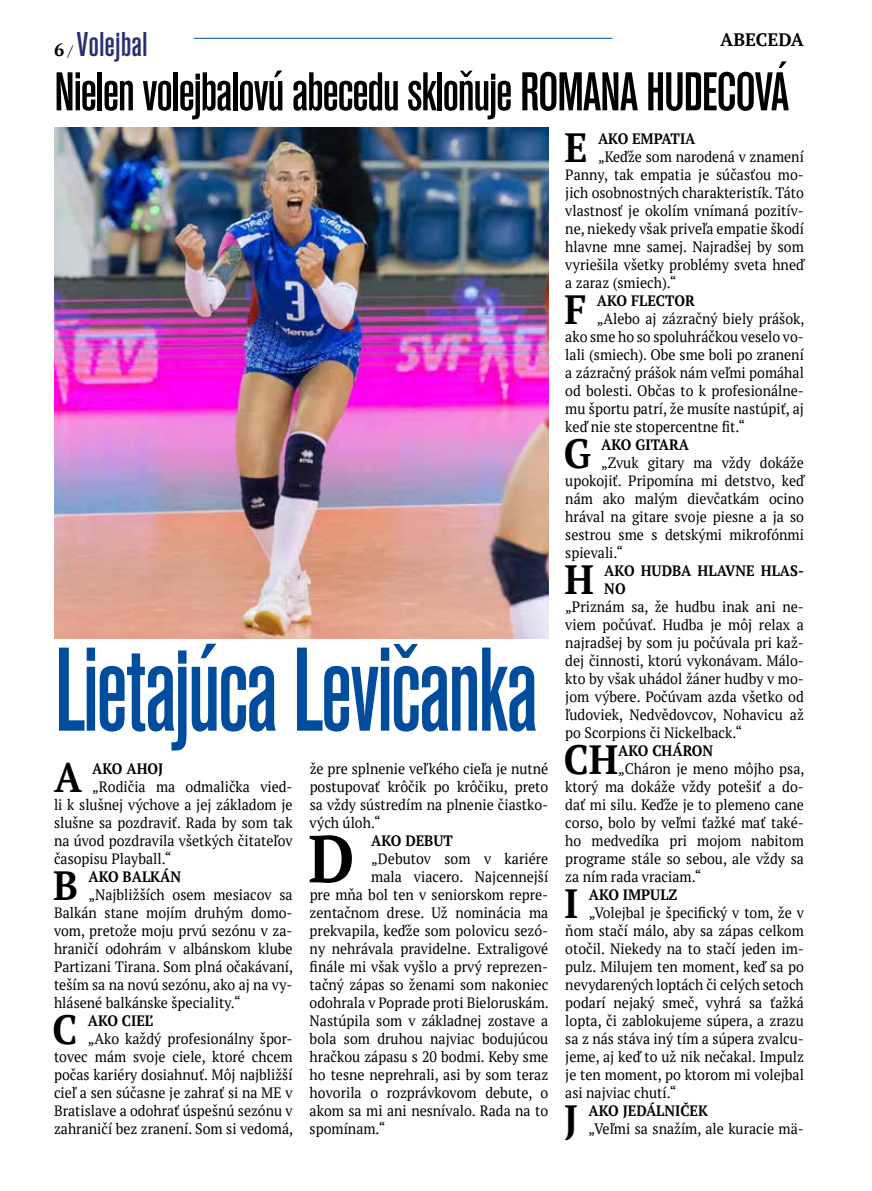
<style>
.page{position:relative;width:872px;height:1191px;background:#fff}
.page>*{position:absolute;margin:0;border:0;box-sizing:border-box;transform-origin:0 0}
.t1{font:500 condensed 124.5px "Accius TOT";letter-spacing:-.03em;color:#004d9d;scale:.88 1}
.t2{font:700 66.45px "PT Serif";color:#000;scale:.94 1}
.t3{font:500 condensed 57px "Accius TOT";letter-spacing:-.03em;color:#000}
.t4{font:700 40.65px "PT Serif";color:#000;scale:.94 1}
.t5{font:500 condensed 36px "Accius TOT";color:#283071}
.t6{font:700 18px "PT Serif";color:#000}
.t7{font:15px/18px "PT Serif";color:#000;text-align:justify;scale:.94 1}
.t8{font:700 15px/18px "PT Serif";color:#000;scale:.94 1}
.s1{font-weight:400;font-size:15px}
</style>
<div class="page">
<hr style="left:193px;top:38px;width:419px;height:1px;background:#004d9d">
<img style="left:54px;top:128px;width:494px;height:511px">
<p class="t6" style="left:54px;top:38px;width:20px">6 <span class="s1">/</span></p>
<h3 class="t5" style="left:77px;top:24px;width:73px">Volejbal</h3>
<p class="t6" style="left:720px;top:28px;width:85px">ABECEDA</p>
<h3 class="t3" style="left:54px;top:60px;width:737px">Nielen volejbalovú abecedu skloňuje ROMANA HUDECOVÁ</h3>
<h1 class="t1" style="left:54px;top:621px;width:552px">Lietajúca Levičanka</h1>
<h3 class="t4" style="left:54px;top:751px;width:31px">A</h3>
<p class="t8" style="left:92px;top:759px;width:77px">AKO AHOJ</p>
<p class="t7" style="left:54px;top:778px;width:255px;text-indent:38px">„Rodičia ma odmalička vied&shy;li k slušnej výchove a jej základom je slušne sa pozdraviť. Rada by som tak na úvod pozdravila všetkých čitateľov časopisu Playball.“</p>
<h3 class="t4" style="left:53px;top:859px;width:28px">B</h3>
<p class="t8" style="left:88px;top:867px;width:100px">AKO BALKÁN</p>
<p class="t7" style="left:54px;top:886px;width:256px;text-indent:34px">„Najbližších osem mesiacov sa Balkán stane mojím druhým domo&shy;vom, pretože moju prvú sezónu v za&shy;hraničí odohrám v albánskom klube Partizani Tirana. Som plná očakávaní, teším sa na novú sezónu, ako aj na vy&shy;hlásené balkánske špeciality.“</p>
<h3 class="t4" style="left:53px;top:1003px;width:28px">C</h3>
<p class="t8" style="left:88px;top:1011px;width:71px">AKO CIEĽ</p>
<p class="t7" style="left:54px;top:1030px;width:256px;text-indent:34px">„Ako každý profesionálny špor&shy;tovec mám svoje ciele, ktoré chcem počas kariéry dosiahnuť. Môj najbližší cieľ a sen súčasne je zahrať si na ME v Bratislave a odohrať úspešnú sezónu v zahraničí bez zranení. Som si vedomá,</p>
<p class="t7" style="left:310px;top:760px;width:255px">že pre splnenie veľkého cieľa je nutné postupovať krôčik po krôčiku, preto sa vždy sústredím na plnenie čiastko&shy;vých úloh.“</p>
<h2 class="t2" style="left:308px;top:815px;width:50px">D</h2>
<p class="t8" style="left:371px;top:831px;width:88px">AKO DEBUT</p>
<p class="t7" style="left:371px;top:850px;width:190px">„Debutov som v kariére</p>
<p class="t7" style="left:371px;top:868px;width:190px">mala viacero. Najcennejší</p>
<p class="t7" style="left:310px;top:886px;width:255px">pre mňa bol ten v seniorskom repre-</p>
<p class="t7" style="left:310px;top:904px;width:255px">zentačnom drese. Už nominácia ma</p>
<p class="t7" style="left:310px;top:922px;width:255px">prekvapila, keďže som polovicu sezó-</p>
<p class="t7" style="left:310px;top:940px;width:255px">ny nehrávala pravidelne. Extraligové</p>
<p class="t7" style="left:310px;top:958px;width:255px">finále mi však vyšlo a prvý reprezen-</p>
<p class="t7" style="left:310px;top:976px;width:255px">tačný zápas so ženami som nakoniec</p>
<p class="t7" style="left:310px;top:994px;width:256px">odohrala v Poprade proti Bieloruskám.</p>
<p class="t7" style="left:310px;top:1012px;width:255px">Nastúpila som v základnej zostave a</p>
<p class="t7" style="left:310px;top:1030px;width:255px">bola som druhou najviac bodujúcou</p>
<p class="t7" style="left:310px;top:1048px;width:255px">hračkou zápasu s 20 bodmi. Keby sme</p>
<p class="t7" style="left:310px;top:1066px;width:255px">ho tesne neprehrali, asi by som teraz</p>
<p class="t7" style="left:310px;top:1084px;width:255px">hovorila o rozprávkovom debute, o</p>
<p class="t7" style="left:310px;top:1102px;width:255px">akom sa mi ani nesnívalo. Rada na to</p>
<p class="t7" style="left:310px;top:1120px;width:82px">spomínam.“</p>
<h3 class="t4" style="left:564px;top:121px;width:26px">E</h3>
<p class="t8" style="left:598px;top:129px;width:105px">AKO EMPATIA</p>
<p class="t7" style="left:565px;top:148px;width:255px;text-indent:33px">„Keďže som narodená v znamení Panny, tak empatia je súčasťou mo&shy;jich osobnostných charakteristík. Táto vlastnosť je okolím vnímaná pozitív&shy;ne, niekedy však priveľa empatie škodí hlavne mne samej. Najradšej by som vyriešila všetky problémy sveta hneď a zaraz (smiech).“</p>
<h3 class="t4" style="left:564px;top:283px;width:25px">F</h3>
<p class="t8" style="left:597px;top:291px;width:106px">AKO FLECTOR</p>
<p class="t7" style="left:565px;top:310px;width:256px;text-indent:32px">„Alebo aj zázračný biely prášok, ako sme ho so spoluhráčkou veselo vo&shy;lali (smiech). Obe sme boli po zranení a zázračný prášok nám veľmi pomáhal od bolesti. Občas to k profesionálne&shy;mu športu patrí, že musíte nastúpiť, aj keď nie ste stopercentne fit.“</p>
<h3 class="t4" style="left:564px;top:427px;width:30px">G</h3>
<p class="t8" style="left:601px;top:435px;width:95px">AKO GITARA</p>
<p class="t7" style="left:565px;top:454px;width:255px;text-indent:36px">„Zvuk gitary ma vždy dokáže upokojiť. Pripomína mi detstvo, keď nám ako malým dievčatkám ocino hrával na gitare svoje piesne a ja so sestrou sme s detskými mikrofónmi spievali.“</p>
<h3 class="t4" style="left:564px;top:553px;width:33px">H</h3>
<p class="t8" style="left:604px;top:561px;width:214px">AKO HUDBA HLAVNE HLAS-<br>NO</p>
<p class="t7" style="left:565px;top:598px;width:255px">„Priznám sa, že hudbu inak ani ne&shy;viem počúvať. Hudba je môj relax a najradšej by som ju počúvala pri kaž&shy;dej činnosti, ktorú vykonávam. Málo&shy;kto by však uhádol žáner hudby v mo&shy;jom výbere. Počúvam azda všetko od ľudoviek, Nedvědovcov, Nohavicu až po Scorpions či Nickelback.“</p>
<h3 class="t4" style="left:564px;top:733px;width:59px">CH</h3>
<p class="t8" style="left:618px;top:741px;width:103px">AKO CHÁRON</p>
<p class="t7" style="left:565px;top:760px;width:256px;text-indent:53px">„Cháron je meno môjho psa, ktorý ma dokáže vždy potešiť a do&shy;dať mi silu. Keďže je to plemeno cane corso, bolo by veľmi ťažké mať také&shy;ho medvedíka pri mojom nabitom programe stále so sebou, ale vždy sa za ním rada vraciam.“</p>
<h3 class="t4" style="left:564px;top:877px;width:17px">I</h3>
<p class="t8" style="left:589px;top:885px;width:96px">AKO IMPULZ</p>
<p class="t7" style="left:565px;top:904px;width:255px;text-indent:23px">„Volejbal je špecifický v tom, že v ňom stačí málo, aby sa zápas celkom otočil. Niekedy na to stačí jeden im&shy;pulz. Milujem ten moment, keď sa po nevydarených loptách či celých setoch podarí nejaký smeč, vyhrá sa ťažká lopta, či zablokujeme súpera, a zrazu sa z nás stáva iný tím a súpera zvalcu&shy;jeme, aj keď to už nik nečakal. Impulz je ten moment, po ktorom mi volejbal asi najviac chutí.“</p>
<h3 class="t4" style="left:564px;top:1093px;width:16px">J</h3>
<p class="t8" style="left:588px;top:1101px;width:129px">AKO JEDÁLNIČEK</p>
<p class="t7" style="left:588px;top:1120px;width:231px">„Veľmi sa snažím, ale kuracie mä-</p>
</div>
